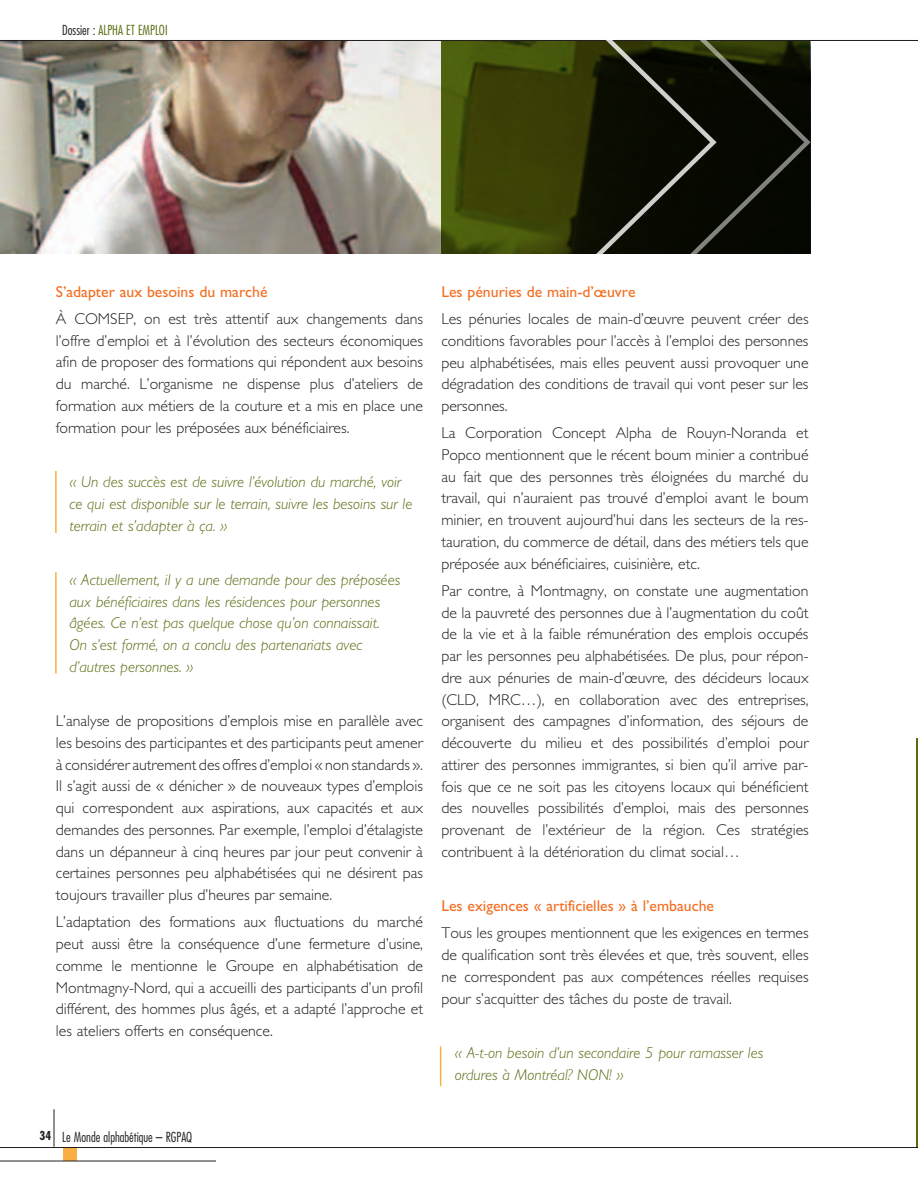
<style>
.page{position:relative;width:918px;height:1188px;background:#fff}
.page>*{position:absolute;margin:0;border:0;box-sizing:border-box;transform-origin:0 0}
.t1{font:300 15.75px/21.8px "Gill Sans";color:#231f20;text-align:justify}
.t2{font:italic 300 15.75px "Gill Sans";color:#566c10}
.t3{font:15.75px "Gill Sans";color:#f36e21}
.t4{font:300 condensed 13.5px "Futura";color:#231f20}
.t5{font:300 condensed 13.5px "Futura";color:#566c10}
.s1{color:#231f20}
</style>
<div class="page">
<div style="left:63px;top:1148px;width:13px;height:13px;background:#f9af43"></div>
<hr style="left:0;top:1147px;width:918px;height:1px;background:#231f20">
<hr style="left:0;top:1161px;width:216px;height:1px;background:#231f20">
<hr style="left:54px;top:1109px;width:1px;height:38px;background:#231f20">
<hr style="left:917px;top:739px;width:1px;height:409px;background:#566c10">
<hr style="left:55px;top:572px;width:2px;height:101px;background:#f9af43">
<hr style="left:55px;top:471px;width:2px;height:62px;background:#f9af43">
<hr style="left:440px;top:1046px;width:1px;height:40px;background:#f9af43">
<img style="left:0;top:41px;width:441px;height:212px">
<svg style="left:441px;top:41px;width:147px;height:212px;background:#3e4707"></svg>
<hr style="left:0;top:40px;width:918px;height:1px;background:#231f20">
<svg style="left:588px;top:40px;width:223px;height:214px;background:#14160b"></svg>
<p class="t5" style="left:62px;top:22px;width:107px"><span class="s1">Dossier :</span> ALPHA ET EMPLOI</p>
<p class="t3" style="left:56px;top:282px;width:213px">S’adapter aux besoins du marché</p>
<p class="t1" style="left:56px;top:308px;width:369px">À COMSEP, on est très attentif aux changements dans l’offre d’emploi et à l’évolution des secteurs économiques afin de proposer des formations qui répondent aux besoins du marché. L’organisme ne dispense plus d’ateliers de formation aux métiers de la couture et a mis en place une formation pour les préposées aux bénéficiaires.</p>
<p class="t2" style="left:69px;top:473px;width:333px">« Un des succès est de suivre l’évolution du marché, voir</p>
<p class="t2" style="left:69px;top:495px;width:345px">ce qui est disponible sur le terrain, suivre les besoins sur le</p>
<p class="t2" style="left:69px;top:516px;width:160px">terrain et s’adapter à ça. »</p>
<p class="t2" style="left:69px;top:571px;width:332px">« Actuellement, il y a une demande pour des préposées</p>
<p class="t2" style="left:69px;top:593px;width:312px">aux bénéficiaires dans les résidences pour personnes</p>
<p class="t2" style="left:69px;top:614px;width:312px">âgées. Ce n’est pas quelque chose qu’on connaissait.</p>
<p class="t2" style="left:69px;top:636px;width:295px">On s’est formé, on a conclu des partenariats avec</p>
<p class="t2" style="left:69px;top:658px;width:126px">d’autres personnes. »</p>
<p class="t1" style="left:56px;top:710px;width:369px">L’analyse de propositions d’emplois mise en parallèle avec les besoins des participantes et des participants peut amener à considérer autrement des offres d’emploi « non standards ».<br>Il s’agit aussi de « dénicher » de nouveaux types d’emplois qui correspondent aux aspirations, aux capacités et aux demandes des personnes. Par exemple, l’emploi d’étalagiste dans un dépanneur à cinq heures par jour peut convenir à certaines personnes peu alphabétisées qui ne désirent pas toujours travailler plus d’heures par semaine.</p>
<p class="t1" style="left:56px;top:911px;width:369px">L’adaptation des formations aux fluctuations du marché peut aussi être la conséquence d’une fermeture d’usine, comme le mentionne le Groupe en alphabétisation de Montmagny-Nord, qui a accueilli des participants d’un profil différent, des hommes plus âgés, et a adapté l’approche et les ateliers offerts en conséquence.</p>
<p class="t3" style="left:441px;top:283px;width:196px">Les pénuries de main-d’œuvre</p>
<p class="t1" style="left:441px;top:308px;width:369px">Les pénuries locales de main-d’œuvre peuvent créer des conditions favorables pour l’accès à l’emploi des personnes peu alphabétisées, mais elles peuvent aussi provoquer une dégradation des conditions de travail qui vont peser sur les personnes.</p>
<p class="t1" style="left:441px;top:422px;width:369px">La Corporation Concept Alpha de Rouyn-Noranda et Popco mentionnent que le récent boum minier a contribué au fait que des personnes très éloignées du marché du travail, qui n’auraient pas trouvé d’emploi avant le boum minier, en trouvent aujourd’hui dans les secteurs de la res&shy;tauration, du commerce de détail, dans des métiers tels que préposée aux bénéficiaires, cuisinière, etc.</p>
<p class="t1" style="left:441px;top:580px;width:369px">Par contre, à Montmagny, on constate une augmentation de la pauvreté des personnes due à l’augmentation du coût de la vie et à la faible rémunération des emplois occupés par les personnes peu alphabétisées. De plus, pour répon&shy;dre aux pénuries de main-d’œuvre, des décideurs locaux (CLD, MRC…), en collaboration avec des entreprises, organisent des campagnes d’information, des séjours de découverte du milieu et des possibilités d’emploi pour attirer des personnes immigrantes, si bien qu’il arrive par&shy;fois que ce ne soit pas les citoyens locaux qui bénéficient des nouvelles possibilités d’emploi, mais des personnes provenant de l’extérieur de la région. Ces stratégies contribuent à la détérioration du climat social…</p>
<p class="t3" style="left:441px;top:897px;width:274px">Les exigences « artificielles » à l’embauche</p>
<p class="t1" style="left:441px;top:922px;width:369px">Tous les groupes mentionnent que les exigences en termes de qualification sont très élevées et que, très souvent, elles ne correspondent pas aux compétences réelles requises pour s’acquitter des tâches du poste de travail.</p>
<p class="t2" style="left:455px;top:1044px;width:310px">« A-t-on besoin d’un secondaire 5 pour ramasser les</p>
<p class="t2" style="left:455px;top:1066px;width:170px">ordures à Montréal? NON! »</p>
<p class="t4" style="left:39px;top:1129px;width:154px"><sup>34</sup> Le Monde alphabétique – RGPAQ</p>
</div>
